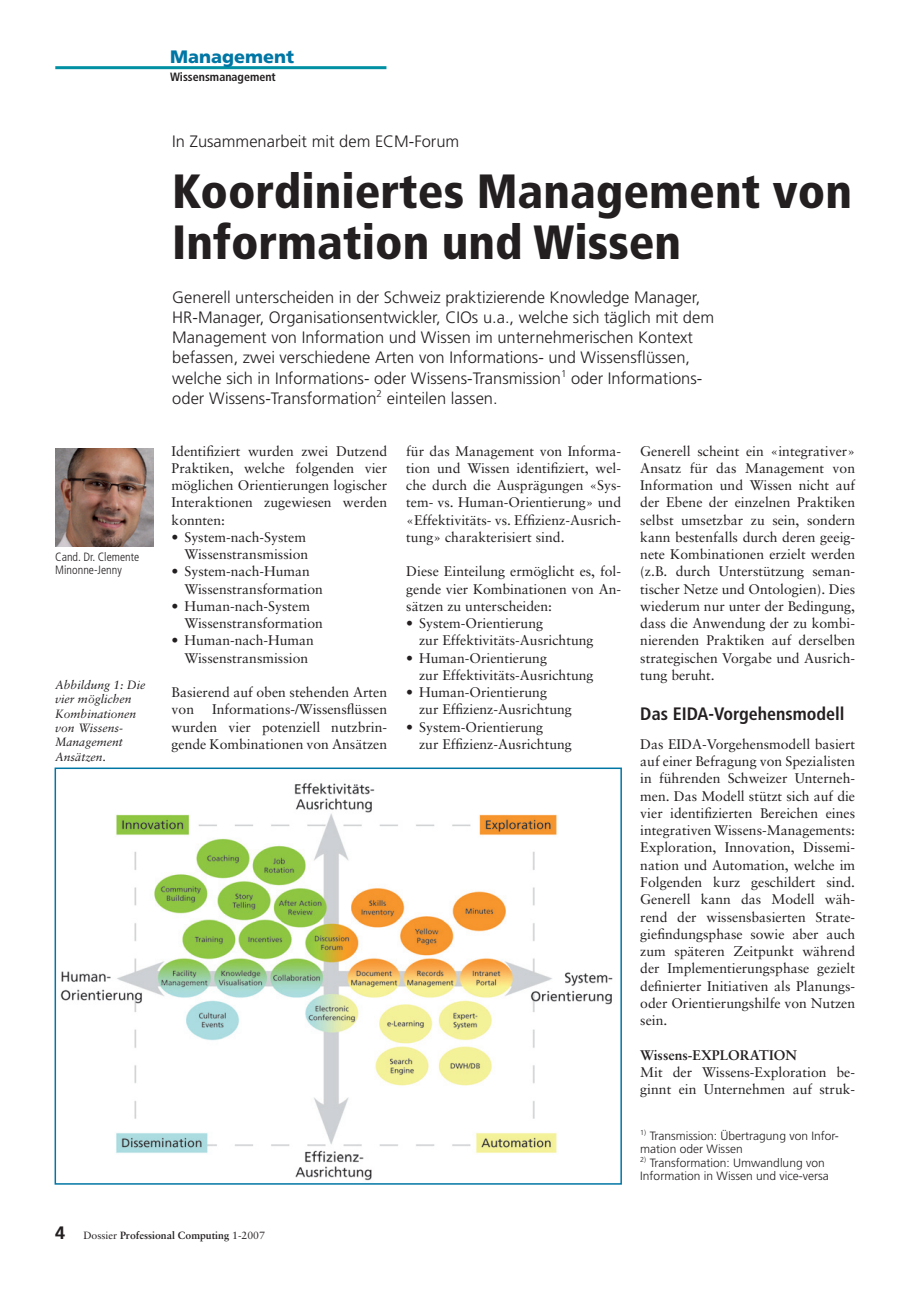
<style>
.page{position:relative;width:919px;height:1289px;background:#fff}
.page>*{position:absolute;margin:0;border:0;box-sizing:border-box;transform-origin:0 0}
.t1{font:900 condensed 48px/51px "Frutiger";color:#231f20}
.t2{font:700 condensed 18px "Frutiger";color:#231f20}
.t3{font:900 18px "Frutiger";color:#0076a5}
.t4{font:300 16.5px/20.2px "Frutiger";color:#231f20}
.t5{font:13.95px/17.2px "Sabon";color:#231f20}
.t6{font:700 13.95px "Sabon";color:#231f20}
.t7{font:300 12px/13.5px "Frutiger";color:#231f20}
.t8{font:italic 12px/14.2px "Sabon";color:#231f20}
.t9{font:300 condensed 12px/13.5px "Frutiger";color:#231f20}
.t10{font:700 condensed 12px "Frutiger";color:#231f20}
.t11{font:700 10.5px "Sabon";color:#231f20}
.s1{font-weight:400}
</style>
<div class="page">
<hr style="left:55px;top:66px;width:331px;height:3px;background:#0090a4">
<img style="left:55px;top:448px;width:98px;height:98px">
<img style="left:60px;top:783px;width:553px;height:398px">
<div style="left:55px;top:767px;width:567px;height:417px;border:2px solid #0076a5"></div>
<p class="t3" style="left:170px;top:46px;width:126px">Management</p>
<p class="t10" style="left:170px;top:70px;width:107px">Wissensmanagement</p>
<p class="t4" style="left:172px;top:132px;width:288px">In Zusammenarbeit mit dem ECM-Forum</p>
<p class="t9" style="left:55px;top:550px;width:85px">Cand. Dr. Clemente<br>Minonne-Jenny</p>
<p class="t8" style="left:55px;top:678px;width:92px">Abbildung 1: Die vier möglichen<br>Kombinationen von Wissens-<br>Management<br>Ansätzen.</p>
<h1 class="t1" style="left:172px;top:166px;width:681px">Koordiniertes Management von<br>Information und Wissen</h1>
<p class="t4" style="left:172px;top:287px;width:543px">Generell unterscheiden in der Schweiz praktizierende Knowledge Manager, HR-Manager, Organisationsentwickler, CIOs u.a., welche sich täglich mit dem Management von Information und Wissen im unternehmerischen Kontext befassen, zwei verschiedene Arten von Informations- und Wissensflüssen, welche sich in Informations- oder Wissens-Transmission<sup>1</sup> oder Informations&shy;oder Wissens-Transformation<sup>2</sup> einteilen lassen.</p>
<p class="t5" style="left:172px;top:442px;width:217px;text-align:justify">Identifiziert wurden zwei Dutzend Praktiken, welche folgenden vier möglichen Orientierungen logischer Interaktionen zugewiesen werden konnten:</p>
<p class="t5" style="left:172px;top:528px;width:138px;text-align:right">• System-nach-System<br>Wissenstransmission</p>
<p class="t5" style="left:184px;top:562px;width:140px;text-indent:-13px">• System-nach-Human<br>Wissenstransformation</p>
<p class="t5" style="left:184px;top:597px;width:140px;text-indent:-13px">• Human-nach-System<br>Wissenstransformation</p>
<p class="t5" style="left:172px;top:631px;width:144px;text-align:center">• Human-nach-Human<br>Wissenstransmission</p>
<p class="t5" style="left:172px;top:683px;width:217px">Basierend auf oben stehenden Arten von</p>
<p class="t5" style="left:172px;top:700px;width:217px;text-align:justify;text-indent:41px">Informations-/Wissensflüssen wurden vier potenziell nutzbrin&shy;gende Kombinationen von Ansätzen</p>
<p class="t5" style="left:406px;top:442px;width:216px;text-align:justify">für das Management von Informa&shy;tion und Wissen identifiziert, wel&shy;che durch die Ausprägungen «Sys&shy;tem- vs. Human-Orientierung» und «Effektivitäts- vs. Effizienz-Ausrich&shy;tung» charakterisiert sind.</p>
<p class="t5" style="left:406px;top:562px;width:216px;text-align:justify">Diese Einteilung ermöglicht es, fol&shy;gende vier Kombinationen von An&shy;sätzen zu unterscheiden:</p>
<p class="t5" style="left:419px;top:614px;width:176px;text-indent:-13px">• System-Orientierung<br>zur Effektivitäts-Ausrichtung</p>
<p class="t5" style="left:419px;top:649px;width:176px;text-indent:-13px">• Human-Orientierung<br>zur Effektivitäts-Ausrichtung</p>
<p class="t5" style="left:419px;top:683px;width:154px;text-indent:-13px">• Human-Orientierung<br>zur Effizienz-Ausrichtung</p>
<p class="t5" style="left:419px;top:718px;width:154px;text-indent:-13px">• System-Orientierung<br>zur Effizienz-Ausrichtung</p>
<p class="t5" style="left:640px;top:442px;width:216px;text-align:justify">Generell scheint ein «integrativer» Ansatz für das Management von Information und Wissen nicht auf der Ebene der einzelnen Praktiken selbst umsetzbar zu sein, sondern kann bestenfalls durch deren geeig&shy;nete Kombinationen erzielt werden (z.B. durch Unterstützung seman&shy;tischer Netze und Ontologien). Dies wiederum nur unter der Bedingung, dass die Anwendung der zu kombi&shy;nierenden Praktiken auf derselben strategischen Vorgabe und Ausrich&shy;tung beruht.</p>
<p class="t2" style="left:640px;top:702px;width:206px">Das EIDA-Vorgehensmodell</p>
<p class="t5" style="left:640px;top:735px;width:216px;text-align:justify">Das EIDA-Vorgehensmodell basiert auf einer Befragung von Spezialisten in führenden Schweizer Unterneh&shy;men. Das Modell stützt sich auf die vier identifizierten Bereichen eines integrativen Wissens-Managements:<br>Exploration, Innovation, Dissemi&shy;nation und Automation, welche im Folgenden kurz geschildert sind.<br>Generell kann das Modell wäh&shy;rend der wissensbasierten Strate&shy;giefindungsphase sowie aber auch zum späteren Zeitpunkt während der Implementierungsphase gezielt definierter Initiativen als Planungs&shy;oder Orientierungshilfe von Nutzen sein.</p>
<p class="t6" style="left:640px;top:1046px;width:158px">Wissens-Exploration</p>
<p class="t5" style="left:640px;top:1063px;width:216px">Mit der Wissens-Exploration be&shy;ginnt ein Unternehmen auf struk-</p>
<p class="t7" style="left:640px;top:1128px;width:200px"><sup>1)</sup> Transmission: Übertragung von Infor&shy;mation oder Wissen</p>
<p class="t7" style="left:640px;top:1155px;width:190px"><sup>2)</sup> Transformation: Umwandlung von<br>Information in Wissen und vice-versa</p>
<p class="t11" style="left:83px;top:1228px;width:183px"><span class="s1">Dossier</span> Professional Computing <span class="s1">1-2007</span></p>
</div>
